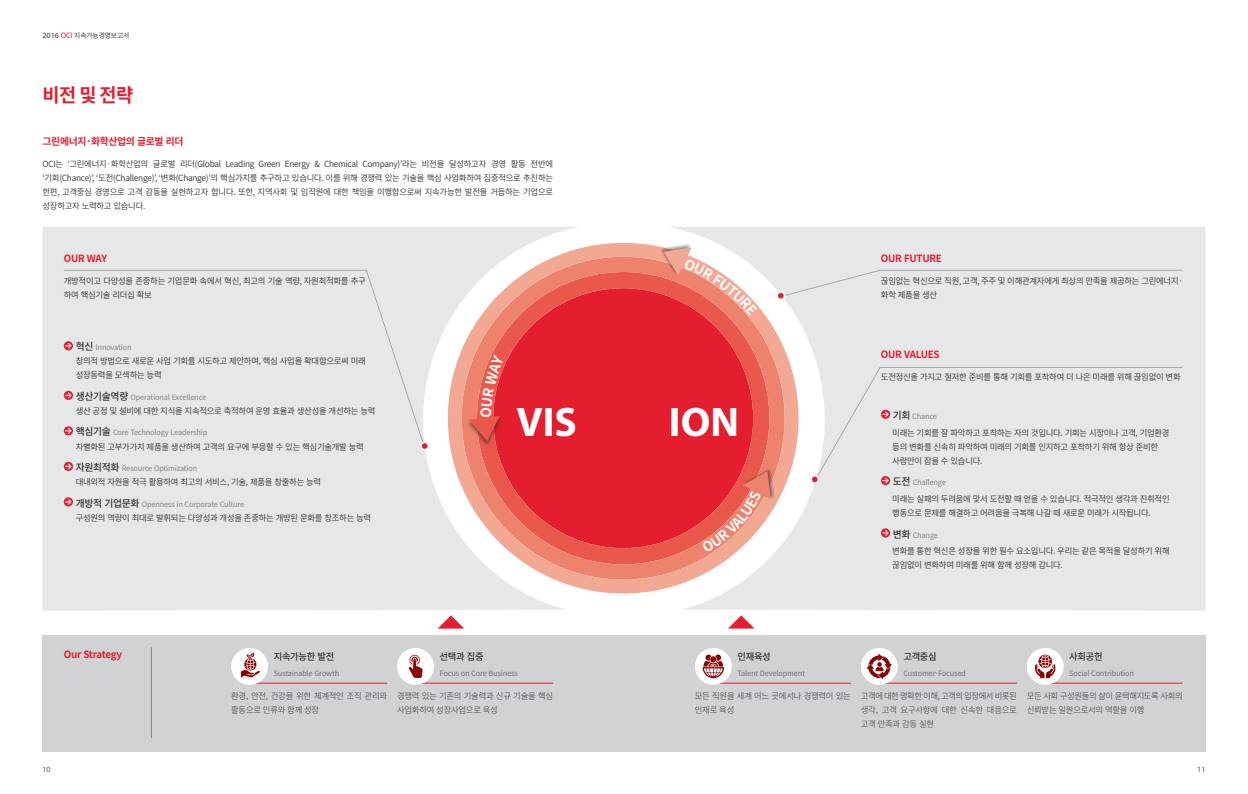
<style>
.page{position:relative;width:1248px;height:794px;background:#fff}
.page>*{position:absolute;margin:0;border:0;box-sizing:border-box;transform-origin:0 0}
.t1{font:700 41.4px "Myriad Pro";color:#fff}
.t2{font:700 19px "Noto Sans CJ Kkr";color:#e41d2f}
.t3{font:700 10px "Noto Sans CJ Kkr";letter-spacing:-.03em;color:#e41d2f}
.t4{font:500 9.5px "Noto Sans CJ Kkr";letter-spacing:-.03em;color:#312f30}
.t5{font:600 8.5px/14px "Noto Sans CJ Kkr";letter-spacing:-.03em;color:#312f30}
.t6{font:600 8.5px/14px "Noto Sans CJ Kkr";letter-spacing:-.03em;color:#57585a}
.t7{font:600 8.5px/14px "Noto Sans CJ Kkr";letter-spacing:-.05em;color:#57585a}
.t8{font:8px "Myriad Pro";color:#57585a}
.t9{font:500 7.5px "Noto Sans CJ Kkr";letter-spacing:-.03em;color:#939598}
.t10{font:500 7.5px "Noto Sans CJ Kkr";letter-spacing:-.03em;color:#808285}
.t11{font:600 7px "Noto Sans CJ Kkr";letter-spacing:-.03em;color:#312f30}
.s1{font-family:"Myriad Pro";font-weight:400;font-size:8px}
.s2{font-family:"Myriad Pro";font-weight:400;font-size:8px;color:#e41d2f}
.s3{font-size:10px;color:#312f30}
</style>
<div class="page">
<svg style="left:580px;top:243px;width:44px;height:350px;background:#ef917f"></svg>
<svg style="left:43px;top:227px;width:537px;height:383px;background:#e8e6e7"></svg>
<div style="left:43px;top:635px;width:581px;height:116px;background:#d1d2d4"></div>
<div style="left:63px;top:270px;width:362px;height:177px;background:#e6e7e9"></div>
<div style="left:421px;top:442px;width:7px;height:8px;background:#e41d2f;border-radius:50%"></div>
<div style="left:420px;top:441px;width:9px;height:9px;border:2px solid #fff;border-radius:50%"></div>
<svg style="left:64px;top:341px;width:9px;height:9px"></svg>
<svg style="left:65px;top:342px;width:7px;height:8px"></svg>
<svg style="left:64px;top:391px;width:9px;height:9px"></svg>
<svg style="left:65px;top:391px;width:7px;height:8px"></svg>
<svg style="left:64px;top:426px;width:9px;height:9px"></svg>
<svg style="left:65px;top:427px;width:7px;height:8px"></svg>
<svg style="left:64px;top:462px;width:9px;height:9px"></svg>
<svg style="left:65px;top:462px;width:7px;height:8px"></svg>
<svg style="left:64px;top:497px;width:9px;height:9px"></svg>
<svg style="left:65px;top:498px;width:7px;height:8px"></svg>
<svg style="left:438px;top:615px;width:26px;height:13px"></svg>
<hr style="left:151px;top:647px;width:1px;height:91px;background:#808285">
<hr style="left:254px;top:683px;width:133px;height:1px;background:#e41d2f">
<div style="left:231px;top:648px;width:37px;height:37px;background:#fff;border-radius:50%"></div>
<svg style="left:241px;top:652px;width:19px;height:25px"></svg>
<hr style="left:420px;top:683px;width:133px;height:1px;background:#e41d2f">
<div style="left:397px;top:648px;width:37px;height:37px;background:#fff;border-radius:50%"></div>
<svg style="left:408px;top:655px;width:14px;height:23px"></svg>
<svg style="left:624px;top:243px;width:43px;height:350px;background:#ef8f7d"></svg>
<svg style="left:667px;top:227px;width:538px;height:383px;background:#e8e5e6"></svg>
<div style="left:624px;top:635px;width:581px;height:116px;background:#d1d2d4"></div>
<div style="left:780px;top:270px;width:402px;height:27px;background:#e6e7e9"></div>
<div style="left:814px;top:367px;width:368px;height:113px;background:#e6e7e9"></div>
<div style="left:777px;top:292px;width:7px;height:7px;background:#e41d2f;border-radius:50%"></div>
<div style="left:776px;top:291px;width:9px;height:9px;border:2px solid #fff;border-radius:50%"></div>
<div style="left:811px;top:476px;width:7px;height:7px;background:#e41d2f;border-radius:50%"></div>
<div style="left:810px;top:475px;width:9px;height:9px;border:2px solid #fff;border-radius:50%"></div>
<svg style="left:880px;top:410px;width:10px;height:9px"></svg>
<svg style="left:882px;top:410px;width:7px;height:8px"></svg>
<svg style="left:880px;top:476px;width:10px;height:9px"></svg>
<svg style="left:882px;top:477px;width:7px;height:7px"></svg>
<svg style="left:880px;top:528px;width:10px;height:9px"></svg>
<svg style="left:882px;top:529px;width:7px;height:8px"></svg>
<svg style="left:728px;top:615px;width:26px;height:13px"></svg>
<hr style="left:717px;top:683px;width:133px;height:1px;background:#e41d2f">
<div style="left:694px;top:648px;width:37px;height:37px;background:#fff;border-radius:50%"></div>
<hr style="left:1049px;top:683px;width:133px;height:1px;background:#e41d2f">
<div style="left:1026px;top:648px;width:37px;height:37px;background:#fff;border-radius:50%"></div>
<hr style="left:883px;top:683px;width:133px;height:1px;background:#e41d2f">
<div style="left:860px;top:648px;width:37px;height:37px;background:#fff;border-radius:50%"></div>
<svg style="left:702px;top:654px;width:22px;height:24px"></svg>
<svg style="left:866px;top:654px;width:25px;height:25px"></svg>
<svg style="left:1035px;top:654px;width:20px;height:24px"></svg>
<div style="left:659px;top:242px;width:33px;height:34px;background:#231f20;opacity:.5"></div>
<div style="left:742px;top:467px;width:33px;height:33px;background:#231f20;opacity:.5"></div>
<svg style="left:469px;top:247px;width:301px;height:306px;background:#e84f54"></svg>
<p class="t11" style="left:43px;top:31px;width:88px"><span class="s1">2016</span> <span class="s2">OCI</span> 지속가능경영보고서</p>
<p class="t2" style="left:43px;top:84px;width:92px">비전 및 전략</p>
<p class="t3" style="left:43px;top:136px;width:142px">그린에너지·화학산업의 글로벌 리더</p>
<p class="t5" style="left:43px;top:157px;width:512px;text-align:justify">OCI는 ‘그린에너지·화학산업의 글로벌 리더(Global Leading Green Energy &amp; Chemical Company)’라는 비전을 달성하고자 경영 활동 전반에 ‘기회(Chance)’, ‘도전(Challenge)’, ‘변화(Change)’의 핵심가치를 추구하고 있습니다. 이를 위해 경쟁력 있는 기술을 핵심 사업화하여 집중적으로 추진하는 한편, 고객중심 경영으로 고객 감동을 실현하고자 합니다. 또한, 지역사회 및 임직원에 대한 책임을 이행함으로써 지속가능한 발전을 거듭하는 기업으로 성장하고자 노력하고 있습니다.</p>
<p class="t3" style="left:64px;top:252px;width:45px">OUR WAY</p>
<p class="t5" style="left:64px;top:274px;width:303px">개방적이고 다양성을 존중하는 기업문화 속에서 혁신, 최고의 기술 역량, 자원최적화를 추구 하여 핵심기술 리더십 확보</p>
<p class="t9" style="left:76px;top:343px;width:57px"><span class="s3">혁신</span> Innovation</p>
<p class="t5" style="left:76px;top:354px;width:291px">창의적 방법으로 새로운 사업 기회를 시도하고 제안하며, 핵심 사업을 확대함으로써 미래 성장동력을 모색하는 능력</p>
<p class="t9" style="left:76px;top:393px;width:132px"><span class="s3">생산기술역량</span> Operational Excellence</p>
<p class="t5" style="left:76px;top:404px;width:301px">생산 공정 및 설비에 대한 지식을 지속적으로 축적하여 운영 효율과 생산성을 개선하는 능력</p>
<p class="t9" style="left:76px;top:428px;width:133px"><span class="s3">핵심기술</span> Core Technology Leadership</p>
<p class="t5" style="left:76px;top:439px;width:289px">차별화된 고부가가치 제품을 생산하여 고객의 요구에 부응할 수 있는 핵심기술개발 능력</p>
<p class="t9" style="left:76px;top:464px;width:123px"><span class="s3">자원최적화</span> Resource Optimization</p>
<p class="t5" style="left:76px;top:475px;width:247px">대내외적 자원을 적극 활용하여 최고의 서비스, 기술, 제품을 창출하는 능력</p>
<p class="t9" style="left:76px;top:499px;width:170px"><span class="s3">개방적 기업문화</span> Openness in Corporate Culture</p>
<p class="t5" style="left:76px;top:510px;width:297px">구성원의 역량이 최대로 발휘되는 다양성과 개성을 존중하는 개방된 문화를 창조하는 능력</p>
<p class="t1" style="left:516px;top:394px;width:62px">VIS</p>
<p class="t1" style="left:669px;top:394px;width:72px">ION</p>
<p class="t3" style="left:880px;top:252px;width:62px">OUR FUTURE</p>
<p class="t5" style="left:880px;top:274px;width:303px">끊임없는 혁신으로 직원, 고객, 주주 및 이해관계자에게 최상의 만족을 제공하는 그린에너지· 화학 제품을 생산</p>
<p class="t3" style="left:880px;top:348px;width:60px">OUR VALUES</p>
<p class="t5" style="left:880px;top:370px;width:301px">도전정신을 가지고 철저한 준비를 통해 기회를 포착하여 더 나은 미래를 위해 끊임없이 변화</p>
<p class="t9" style="left:892px;top:412px;width:46px"><span class="s3">기회</span> Chance</p>
<p class="t5" style="left:892px;top:426px;width:279px">미래는 기회를 잘 파악하고 포착하는 자의 것입니다. 기회는 시장이나 고객, 기업환경 등의 변화를 신속히 파악하여 미래의 기회를 인지하고 포착하기 위해 항상 준비한 사람만이 잡을 수 있습니다.</p>
<p class="t9" style="left:892px;top:478px;width:55px"><span class="s3">도전</span> Challenge</p>
<p class="t5" style="left:892px;top:492px;width:279px">미래는 실패의 두려움에 맞서 도전할 때 얻을 수 있습니다. 적극적인 생각과 진취적인 행동으로 문제를 해결하고 어려움을 극복해 나갈 때 새로운 미래가 시작됩니다.</p>
<p class="t9" style="left:892px;top:530px;width:47px"><span class="s3">변화</span> Change</p>
<p class="t5" style="left:892px;top:544px;width:279px">변화를 통한 혁신은 성장을 위한 필수 요소입니다. 우리는 같은 목적을 달성하기 위해 끊임없이 변화하여 미래를 위해 함께 성장해 갑니다.</p>
<p class="t3" style="left:64px;top:649px;width:60px">Our Strategy</p>
<p class="t8" style="left:43px;top:764px;width:10px">10</p>
<p class="t4" style="left:274px;top:651px;width:62px">지속가능한 발전</p>
<p class="t10" style="left:274px;top:669px;width:67px">Sustainable Growth</p>
<p class="t6" style="left:231px;top:689px;width:157px">환경, 안전, 건강을 위한 체계적인 조직 관리와 활동으로 인류와 함께 성장</p>
<p class="t4" style="left:439px;top:651px;width:46px">선택과 집중</p>
<p class="t10" style="left:439px;top:669px;width:80px">Focus on Core Business</p>
<p class="t6" style="left:397px;top:689px;width:157px">경쟁력 있는 기존의 기술력과 신규 기술을 핵심 사업화하여 성장사업으로 육성</p>
<p class="t4" style="left:737px;top:651px;width:35px">인재육성</p>
<p class="t10" style="left:737px;top:669px;width:69px">Talent Development</p>
<p class="t6" style="left:694px;top:689px;width:157px">모든 직원을 세계 어느 곳에서나 경쟁력이 있는 인재로 육성</p>
<p class="t4" style="left:903px;top:651px;width:35px">고객중심</p>
<p class="t10" style="left:903px;top:669px;width:64px">Customer-Focused</p>
<p class="t6" style="left:860px;top:689px;width:157px;text-align:justify">고객에 대한 명확한 이해, 고객의 입장에서 비롯된 생각, 고객 요구사항에 대한 신속한 대응으로 고객 만족과 감동 실현</p>
<p class="t4" style="left:1069px;top:651px;width:35px">사회공헌</p>
<p class="t10" style="left:1069px;top:669px;width:66px">Social Contribution</p>
<p class="t7" style="left:1026px;top:689px;width:157px">모든 사회 구성원들의 삶이 윤택해지도록 사회의 신뢰받는 일원으로서의 역할을 이행</p>
<p class="t8" style="left:1197px;top:764px;width:10px">11</p>
</div>
